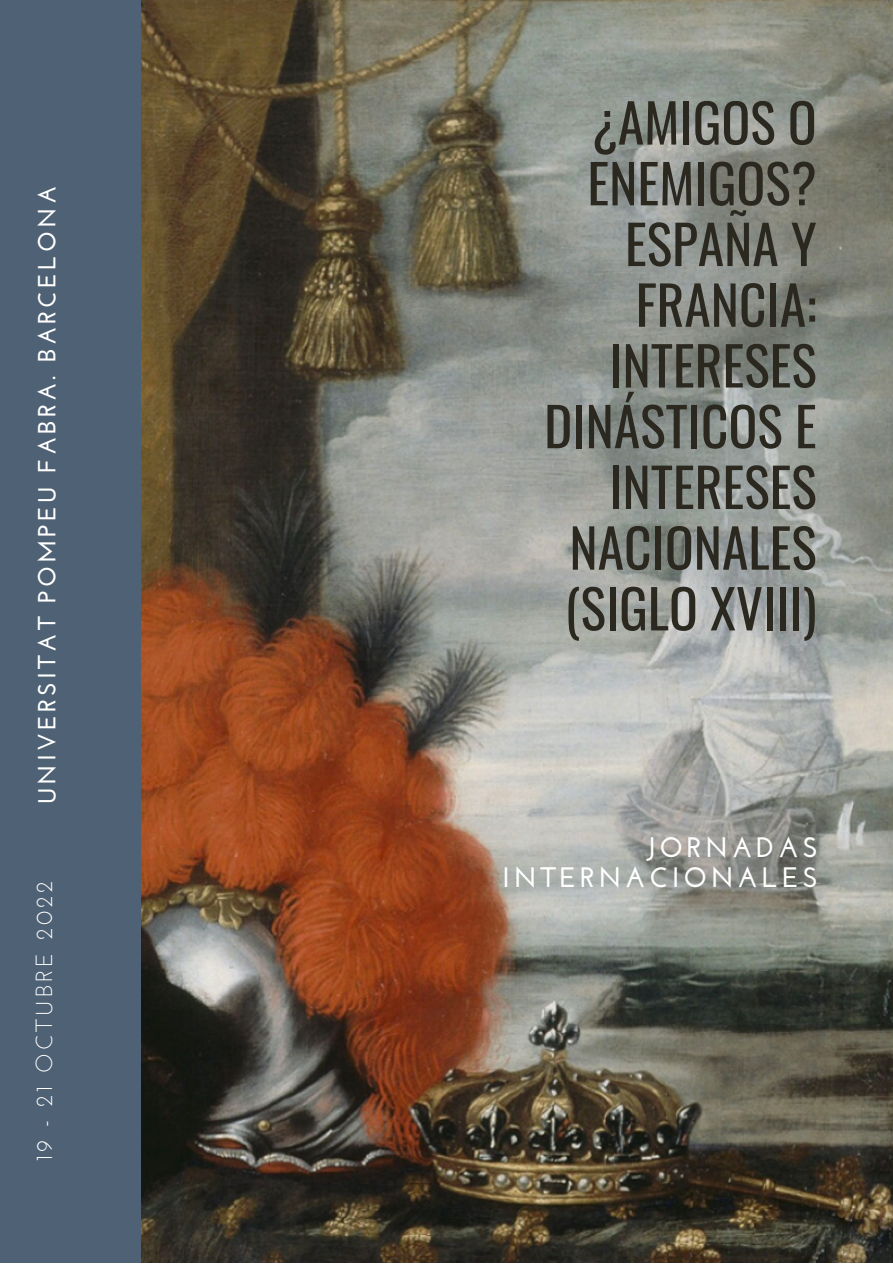
<style>
.page{position:relative;width:893px;height:1264px;background:#fff}
.page>*{position:absolute;margin:0;border:0;box-sizing:border-box;transform-origin:0 0}
.t1{font:53.55px/60.8px "Oswald";color:#2b2820;text-align:right}
.t2{font:700 28.2px/30.3px "Josefin Sans";letter-spacing:.13em;color:#fff;text-align:right}
.t3{font:700 24.75px "Josefin Sans";letter-spacing:.13em;color:#fff}
.t4{font:23.25px "Josefin Sans";letter-spacing:.13em;color:#fff}
</style>
<div class="page">
<div style="left:0;top:0;width:892px;height:1262px;background:#4f6174"></div>
<img style="left:142px;top:0;width:750px;height:1262px">
<p class="t3" style="left:37px;top:804px;width:620px;rotate:-90deg">UNIVERSITAT POMPEU FABRA. BARCELONA</p>
<p class="t4" style="left:35px;top:1161px;width:281px;rotate:-90deg">19 - 21 OCTUBRE 2022</p>
<p class="t1" style="left:544px;top:90px;width:274px">¿AMIGOS O<br>ENEMIGOS?<br>ESPAÑA Y<br>FRANCIA:<br>INTERESES<br>DINÁSTICOS E<br>INTERESES<br>NACIONALES (SIGLO XVIII)</p>
<p class="t2" style="left:502px;top:834px;width:317px">JORNADAS<br>INTERNACIONALES</p>
</div>
